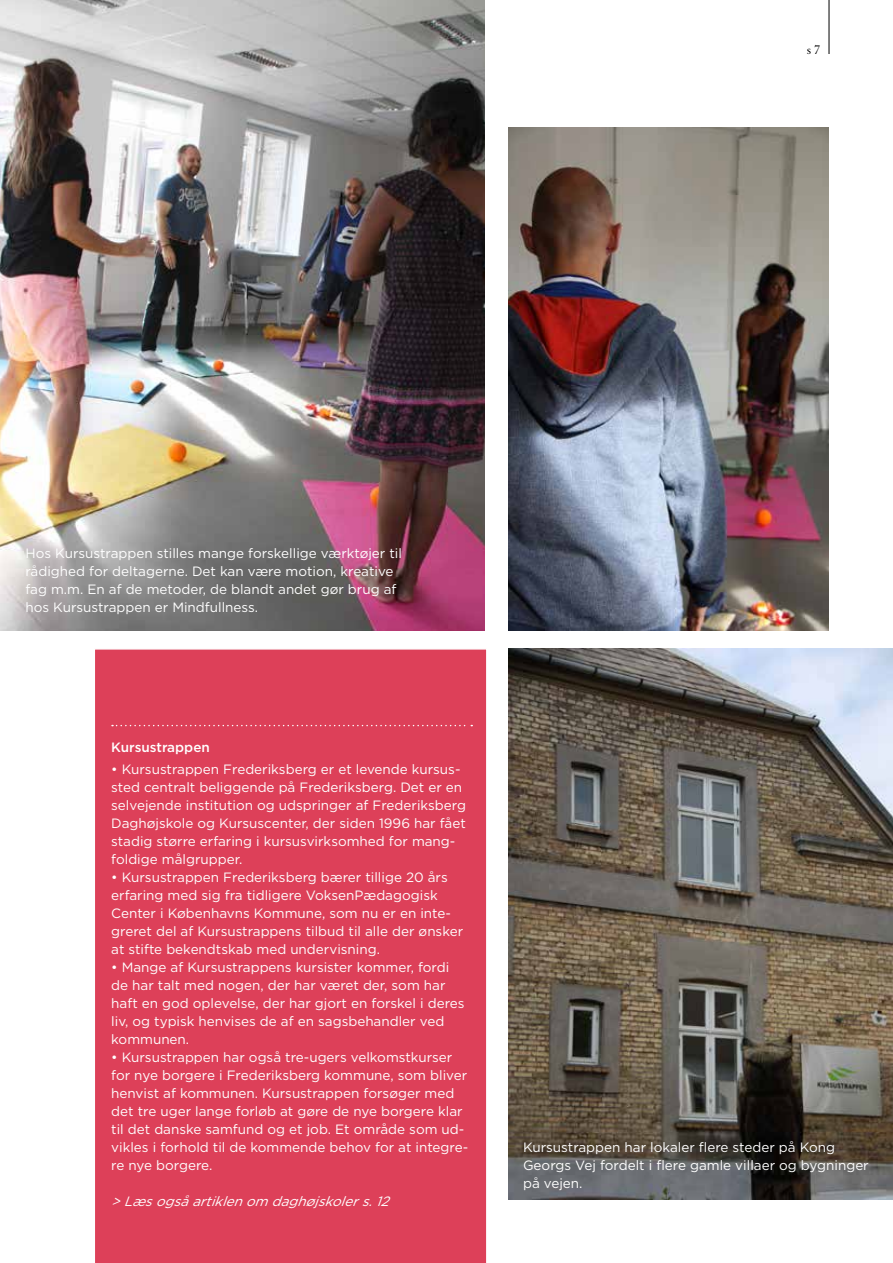
<style>
.page{position:relative;width:893px;height:1263px;background:#fff}
.page>*{position:absolute;margin:0;border:0;box-sizing:border-box;transform-origin:0 0}
.t1{font:13.5px/18px "Gotham";color:#fff}
.t2{font:italic 13.5px "Gotham";color:#fff}
.t3{font:500 13.5px "Gotham";color:#fff}
.t4{font:13.5px "Granjon LT Std";color:#000}
</style>
<div class="page">
<hr style="left:829px;top:0;width:1px;height:54px;background:#000">
<div style="left:95px;top:649px;width:392px;height:614px;background:#dd4059"></div>
<svg style="left:112px;top:725px;width:360px;height:1px"></svg>
<img style="left:508px;top:128px;width:321px;height:502px">
<img style="left:508px;top:648px;width:385px;height:551px">
<img style="left:0;top:0;width:485px;height:630px">
<p class="t4" style="left:807px;top:42px;width:15px">s 7</p>
<p class="t1" style="left:26px;top:544px;width:378px">Hos Kursustrappen stilles mange forskellige værktøjer til rådighed for deltagerne. Det kan være motion, kreative fag m.m. En af de metoder, de blandt andet gør brug af hos Kursustrappen er Mindfullness.</p>
<p class="t3" style="left:111px;top:738px;width:100px">Kursustrappen</p>
<p class="t1" style="left:111px;top:760px;width:356px">• Kursustrappen Frederiksberg er et levende kursus&shy;sted centralt beliggende på Frederiksberg. Det er en selvejende institution og udspringer af Frederiksberg Daghøjskole og Kursuscenter, der siden 1996 har fået stadig større erfaring i kursusvirksomhed for mang&shy;foldige målgrupper.</p>
<p class="t1" style="left:111px;top:868px;width:353px">• Kursustrappen Frederiksberg bærer tillige 20 års erfaring med sig fra tidligere VoksenPædagogisk Center i Københavns Kommune, som nu er en inte&shy;greret del af Kursustrappens tilbud til alle der ønsker at stifte bekendtskab med undervisning.</p>
<p class="t1" style="left:111px;top:958px;width:355px">• Mange af Kursustrappens kursister kommer, fordi de har talt med nogen, der har været der, som har haft en god oplevelse, der har gjort en forskel i deres liv, og typisk henvises de af en sagsbehandler ved kommunen.</p>
<p class="t1" style="left:111px;top:1048px;width:358px">• Kursustrappen har også tre-ugers velkomstkurser for nye borgere i Frederiksberg kommune, som bliver henvist af kommunen. Kursustrappen forsøger med det tre uger lange forløb at gøre de nye borgere klar til det danske samfund og et job. Et område som ud&shy;vikles i forhold til de kommende behov for at integre&shy;re nye borgere.</p>
<p class="t2" style="left:111px;top:1193px;width:285px">&gt;Læsogsåartiklenom daghøjskolers.12</p>
<p class="t1" style="left:523px;top:1138px;width:347px">Kursustrappen har lokaler flere steder på Kong<br>Georgs Vej fordelt i flere gamle villaer og bygninger på vejen.</p>
</div>
